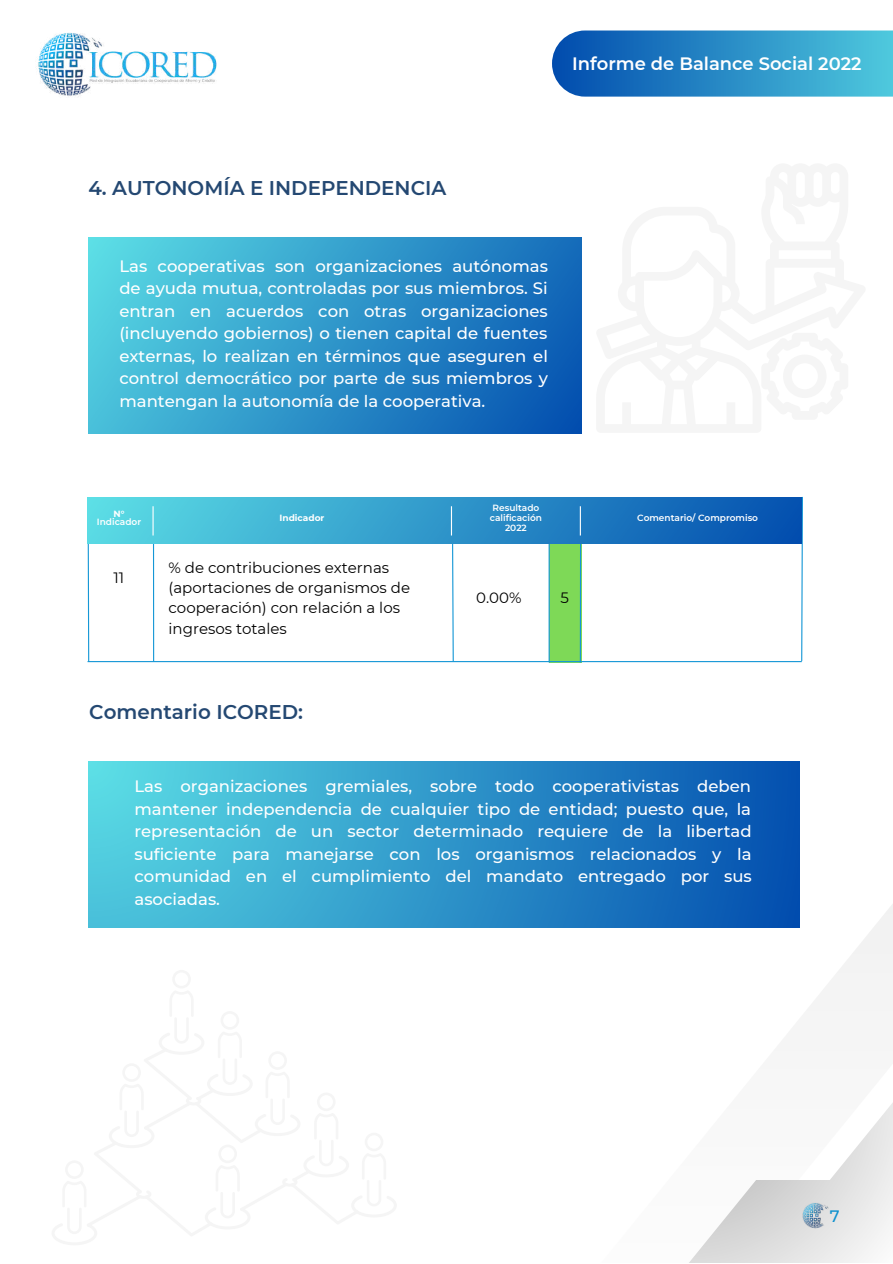
<style>
.page{position:relative;width:893px;height:1264px;background:#fff}
.page>*{position:absolute;margin:0;border:0;box-sizing:border-box;transform-origin:0 0}
.t1{font:600 19.8px "Montserrat";color:#244872}
.t2{font:600 18px "Montserrat";color:#fff}
.t3{font:500 16.5px/22.5px "Montserrat";color:#fff;text-align:justify}
.t4{font:500 16.5px "Montserrat";color:#0c90ce}
.t5{font:15px/20.2px "Montserrat";color:#000}
.t6{font:600 9px/9.8px "Montserrat";color:#fff;text-align:center}
.t7{font:700 9px "Montserrat";color:#fff}
</style>
<div class="page">
<img style="left:38px;top:33px;width:179px;height:64px">
<svg style="left:553px;top:30px;width:339px;height:67px;background:#2f8ec7"></svg>
<svg style="left:88px;top:238px;width:493px;height:195px;background:#2f95c9"></svg>
<svg style="left:548px;top:846px;width:344px;height:165px"></svg>
<svg style="left:690px;top:1104px;width:202px;height:158px"></svg>
<img style="left:802px;top:1202px;width:26px;height:26px">
<div style="left:88px;top:761px;width:711px;height:166px;background:linear-gradient(to right,#58d8e3,#0450af)"></div>
<div style="left:549px;top:538px;width:32px;height:124px;background:#7ed957"></div>
<hr style="left:579px;top:497px;width:2px;height:165px;background:#1597d6">
<hr style="left:548px;top:541px;width:1px;height:121px;background:#1597d6">
<hr style="left:153px;top:497px;width:1px;height:164px;background:#1597d6">
<svg style="left:87px;top:543px;width:3px;height:118px"></svg>
<svg style="left:800px;top:496px;width:3px;height:166px"></svg>
<div style="left:87px;top:497px;width:714px;height:46px;background:linear-gradient(to right,#5bdde5,#034faf)"></div>
<hr style="left:87px;top:661px;width:714px;height:1px;background:#1597d6">
<hr style="left:152px;top:506px;width:2px;height:29px;background:#fff">
<svg style="left:451px;top:497px;width:3px;height:164px"></svg>
<hr style="left:579px;top:506px;width:2px;height:29px;background:#fff">
<p class="t2" style="left:572px;top:52px;width:291px">Informe de Balance Social 2022</p>
<p class="t1" style="left:88px;top:176px;width:359px">4. AUTONOMÍA E INDEPENDENCIA</p>
<p class="t3" style="left:119px;top:254px;width:430px">Las cooperativas son organizaciones autónomas de ayuda mutua, controladas por sus miembros. Si entran en acuerdos con otras organizaciones (incluyendo gobiernos) o tienen capital de fuentes externas, lo realizan en términos que aseguren el control democrático por parte de sus miembros y mantengan la autonomía de la cooperativa.</p>
<p class="t7" style="left:113px;top:508px;width:13px">N°</p>
<p class="t6" style="left:97px;top:517px;width:46px">Indicador</p>
<p class="t7" style="left:279px;top:512px;width:46px">Indicador</p>
<p class="t6" style="left:490px;top:503px;width:54px">Resultado calificación<br>2022</p>
<p class="t6" style="left:637px;top:513px;width:122px">Comentario/ Compromiso</p>
<p class="t5" style="left:113px;top:567px;width:12px">11</p>
<p class="t5" style="left:168px;top:557px;width:243px">% de contribuciones externas (aportaciones de organismos de cooperación) con relación a los ingresos totales</p>
<p class="t1" style="left:89px;top:700px;width:215px">Comentario ICORED:</p>
<p class="t5" style="left:476px;top:588px;width:47px">0.00%</p>
<p class="t5" style="left:560px;top:588px;width:10px">5</p>
<p class="t3" style="left:134px;top:775px;width:618px">Las organizaciones gremiales, sobre todo cooperativistas deben mantener independencia de cualquier tipo de entidad; puesto que, la representación de un sector determinado requiere de la libertad suficiente para manejarse con los organismos relacionados y la comunidad en el cumplimiento del mandato entregado por sus asociadas.</p>
<p class="t4" style="left:829px;top:1206px;width:11px">7</p>
</div>
